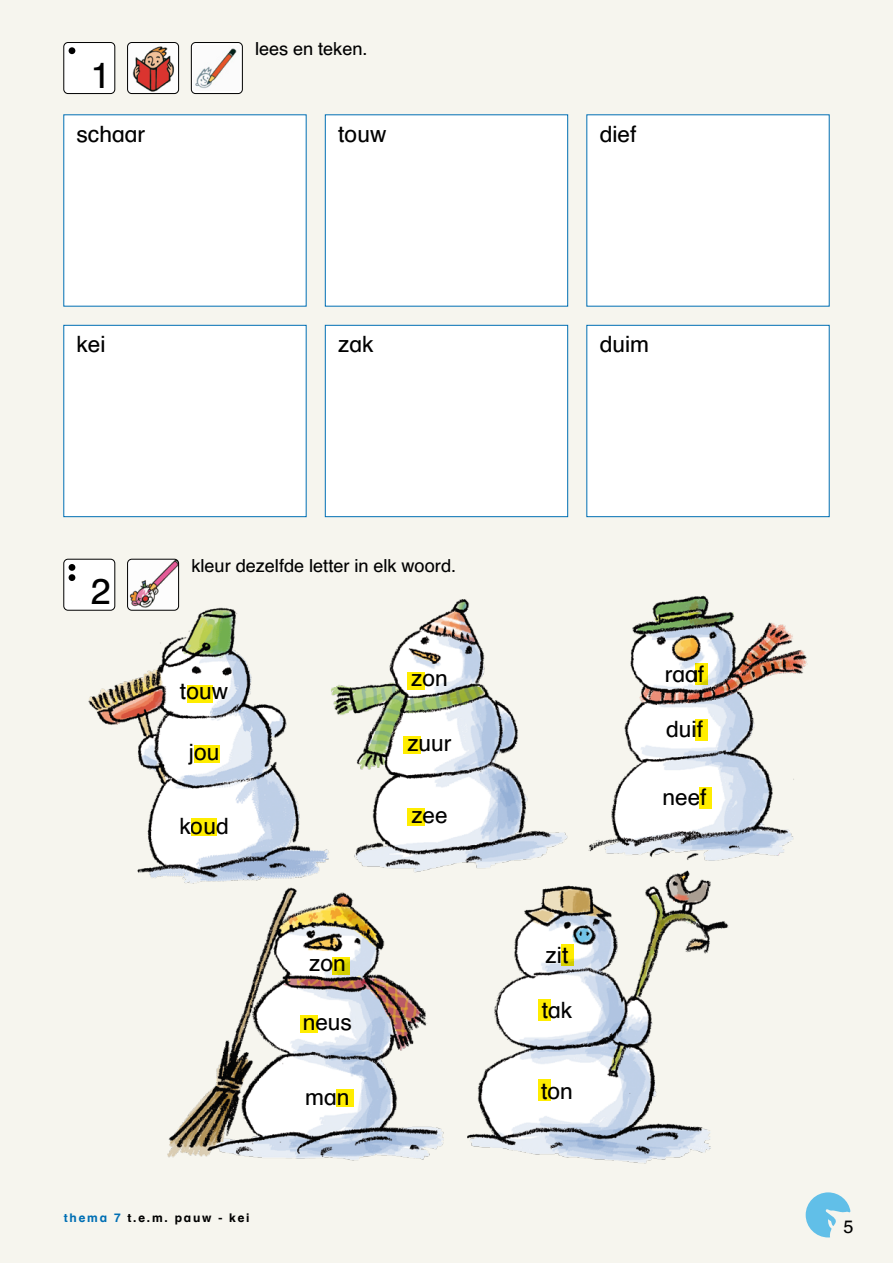
<style>
.page{position:relative;width:893px;height:1263px;background:#fff}
.page>*{position:absolute;margin:0;border:0;box-sizing:border-box;transform-origin:0 0}
.t1{font:36px "Schulbuch Nord Normal";color:#000}
.t2{font:22.5px "Schulbuch";color:#000}
.t3{font:18px "Schulbuch";color:#000}
.t4{font:700 12px "Schulbuch";letter-spacing:.15em;color:#000}
.s1{color:#006fb4}
</style>
<div class="page">
<div style="left:1px;top:0;width:892px;height:1263px;background:#f6f5ee"></div>
<svg style="left:0;top:0;width:1px;height:1263px"></svg>
<svg style="left:806px;top:1192px;width:44px;height:45px;background:#9dd4ea"></svg>
<div style="left:64px;top:43px;width:51px;height:51px;background:#fff;border-radius:4px"></div>
<div style="left:69px;top:47px;width:6px;height:7px;background:#000;border-radius:50%"></div>
<div style="left:63px;top:42px;width:52px;height:52px;border:1px solid #000;border-radius:4px"></div>
<img style="left:128px;top:43px;width:51px;height:51px">
<div style="left:127px;top:42px;width:52px;height:52px;border:1px solid #000;border-radius:4px"></div>
<div style="left:63px;top:114px;width:244px;height:193px;background:#fff"></div>
<div style="left:63px;top:325px;width:244px;height:192px;background:#fff;border:1px solid #006fb4"></div>
<div style="left:586px;top:114px;width:244px;height:193px;background:#fff"></div>
<div style="left:586px;top:325px;width:244px;height:192px;background:#fff;border:1px solid #006fb4"></div>
<div style="left:325px;top:114px;width:243px;height:193px;background:#fff;border:1px solid #006fb4"></div>
<div style="left:325px;top:325px;width:243px;height:192px;background:#fff;border:1px solid #006fb4"></div>
<div style="left:64px;top:559px;width:51px;height:51px;background:#fff;border-radius:4px"></div>
<div style="left:69px;top:564px;width:6px;height:7px;background:#000;border-radius:50%"></div>
<div style="left:69px;top:574px;width:6px;height:7px;background:#000;border-radius:50%"></div>
<div style="left:63px;top:559px;width:52px;height:52px;border:1px solid #000;border-radius:4px"></div>
<img style="left:128px;top:559px;width:51px;height:28px">
<div style="left:127px;top:559px;width:52px;height:52px;border:1px solid #000;border-radius:4px"></div>
<img style="left:74px;top:587px;width:745px;height:592px">
<div style="left:191px;top:43px;width:51px;height:51px;background:#fff;border-radius:4px"></div>
<img style="left:195px;top:48px;width:42px;height:41px">
<div style="left:191px;top:42px;width:52px;height:52px;border:1px solid #000;border-radius:4px"></div>
<div style="left:187px;top:685px;width:25px;height:17px;background:#ffed00"></div>
<div style="left:408px;top:672px;width:17px;height:17px;background:#ffed00"></div>
<div style="left:404px;top:736px;width:17px;height:17px;background:#ffed00"></div>
<div style="left:408px;top:808px;width:17px;height:17px;background:#ffed00"></div>
<div style="left:695px;top:664px;width:13px;height:21px;background:#ffed00"></div>
<div style="left:695px;top:719px;width:13px;height:21px;background:#ffed00"></div>
<div style="left:699px;top:787px;width:13px;height:21px;background:#ffed00"></div>
<div style="left:195px;top:745px;width:25px;height:17px;background:#ffed00"></div>
<div style="left:191px;top:819px;width:26px;height:17px;background:#ffed00"></div>
<svg style="left:333px;top:957px;width:17px;height:17px"></svg>
<div style="left:301px;top:1015px;width:17px;height:17px;background:#ffed00"></div>
<div style="left:336px;top:1090px;width:17px;height:17px;background:#ffed00"></div>
<svg style="left:561px;top:944px;width:13px;height:22px"></svg>
<div style="left:538px;top:999px;width:13px;height:21px;background:#ffed00"></div>
<div style="left:538px;top:1079px;width:13px;height:21px;background:#ffed00"></div>
<h1 class="t1" style="left:91px;top:52px;width:22px">1</h1>
<p class="t2" style="left:77px;top:120px;width:70px">schaar</p>
<p class="t2" style="left:77px;top:330px;width:31px">kei</p>
<p class="t3" style="left:255px;top:38px;width:114px">lees en teken.</p>
<p class="t2" style="left:338px;top:120px;width:50px">touw</p>
<p class="t2" style="left:338px;top:330px;width:37px">zak</p>
<h1 class="t1" style="left:91px;top:569px;width:22px">2</h1>
<p class="t3" style="left:191px;top:554px;width:266px">kleur dezelfde letter in elk woord.</p>
<p class="t2" style="left:180px;top:677px;width:50px">touw</p>
<p class="t2" style="left:189px;top:738px;width:32px">jou</p>
<p class="t2" style="left:179px;top:812px;width:51px">koud</p>
<p class="t2" style="left:309px;top:949px;width:38px">zon</p>
<p class="t2" style="left:303px;top:1008px;width:51px">neus</p>
<p class="t2" style="left:305px;top:1082px;width:46px">man</p>
<p class="t2" style="left:411px;top:664px;width:38px">zon</p>
<p class="t2" style="left:407px;top:729px;width:46px">zuur</p>
<p class="t2" style="left:411px;top:801px;width:38px">zee</p>
<p class="t4" style="left:64px;top:1210px;width:187px"><span class="s1">thema 7</span> t.e.m. pauw - kei</p>
<p class="t2" style="left:600px;top:120px;width:38px">dief</p>
<p class="t2" style="left:600px;top:330px;width:51px">duim</p>
<p class="t2" style="left:546px;top:940px;width:24px">zit</p>
<p class="t2" style="left:542px;top:996px;width:32px">tak</p>
<p class="t2" style="left:541px;top:1077px;width:33px">ton</p>
<p class="t2" style="left:665px;top:660px;width:41px">raaf</p>
<p class="t2" style="left:666px;top:715px;width:38px">duif</p>
<p class="t2" style="left:663px;top:783px;width:46px">neef</p>
<p class="t3" style="left:843px;top:1215px;width:12px">5</p>
</div>
